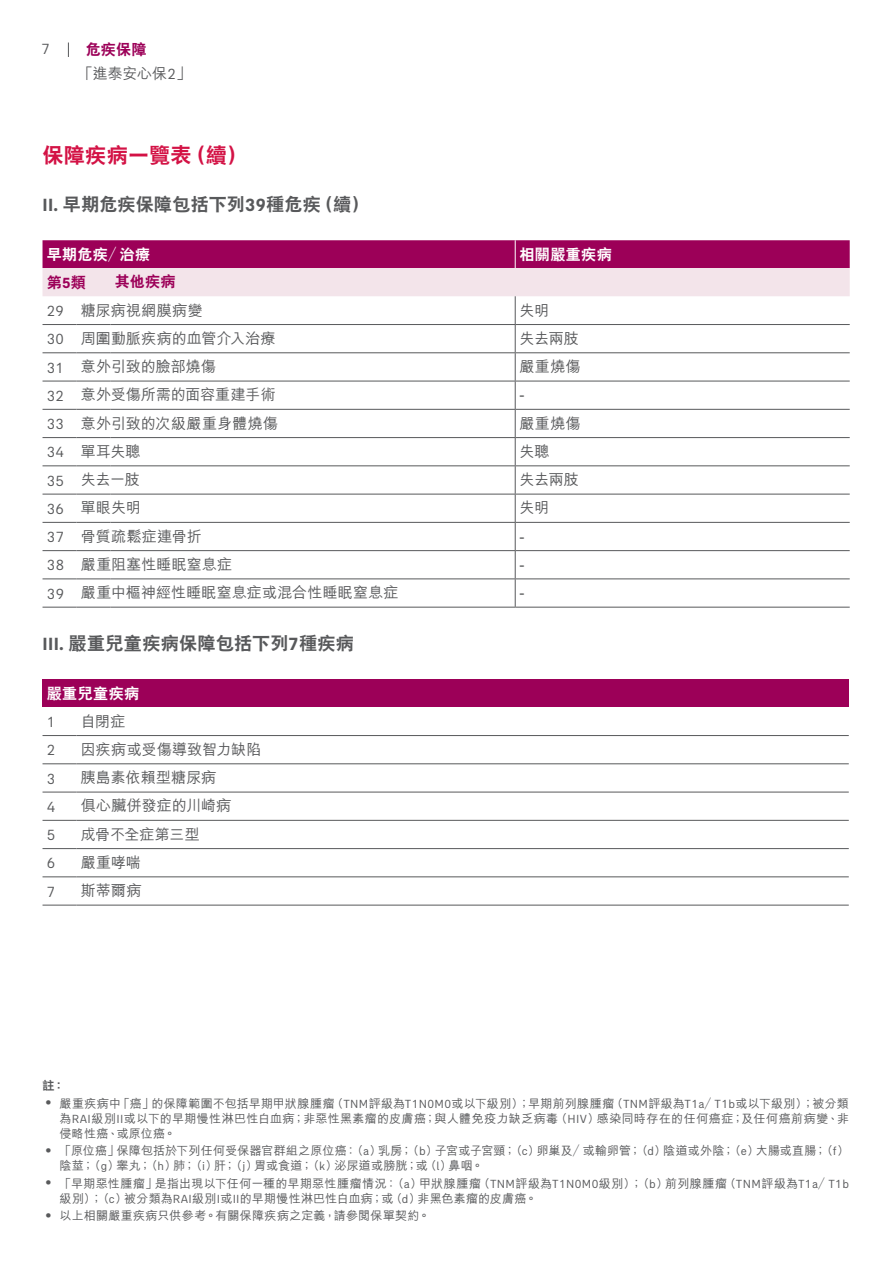
<style>
.page{position:relative;width:893px;height:1263px;background:#fff}
.page>*{position:absolute;margin:0;border:0;box-sizing:border-box;transform-origin:0 0}
.t1{font:800 21px "C Hei 2 HK";letter-spacing:.015em;color:#d31245}
.t2{font:800 18px "C Hei 2 HK";letter-spacing:.02em;color:#58595b}
.t3{font:500 15px "M Hei HK";letter-spacing:.005em;color:#58595b}
.t4{font:800 15px "C Hei 2 HK";letter-spacing:.03em;color:#fff}
.t5{font:800 15px "C Hei 2 HK";letter-spacing:.015em;color:#9c0058}
.t6{font:15px "AIA Everest";color:#58595b}
.t7{font:500 15px "M Hei HK";letter-spacing:-.015em;color:#58595b}
.t8{font:500 12px/15px "M Hei HK";letter-spacing:.02em;color:#58595b}
.t9{font:800 12px "C Hei 2 HK";color:#58595b}
.s1{font-family:"AIA Everest";font-weight:400}
.s2{font-family:"AIA Everest";font-weight:700}
</style>
<div class="page">
<svg style="left:43px;top:240px;width:807px;height:367px"></svg>
<hr style="left:43px;top:607px;width:34px;height:1px;background:#58595b">
<hr style="left:77px;top:607px;width:34px;height:1px;background:#58595b">
<hr style="left:111px;top:607px;width:404px;height:1px;background:#58595b">
<hr style="left:515px;top:607px;width:335px;height:1px;background:#58595b">
<div style="left:43px;top:679px;width:806px;height:28px;background:#9c0058"></div>
<hr style="left:43px;top:735px;width:34px;height:1px;background:#58595b">
<hr style="left:77px;top:735px;width:772px;height:1px;background:#58595b">
<hr style="left:43px;top:763px;width:34px;height:1px;background:#58595b">
<hr style="left:77px;top:763px;width:772px;height:1px;background:#58595b">
<hr style="left:43px;top:792px;width:34px;height:1px;background:#58595b">
<hr style="left:77px;top:792px;width:772px;height:1px;background:#58595b">
<hr style="left:43px;top:820px;width:34px;height:1px;background:#58595b">
<hr style="left:77px;top:820px;width:772px;height:1px;background:#58595b">
<hr style="left:43px;top:848px;width:34px;height:1px;background:#58595b">
<hr style="left:77px;top:848px;width:772px;height:1px;background:#58595b">
<hr style="left:43px;top:876px;width:34px;height:1px;background:#58595b">
<hr style="left:77px;top:876px;width:772px;height:1px;background:#58595b">
<hr style="left:43px;top:905px;width:34px;height:1px;background:#58595b">
<hr style="left:77px;top:905px;width:772px;height:1px;background:#58595b">
<svg style="left:68px;top:43px;width:1px;height:14px"></svg>
<p class="t6" style="left:41px;top:40px;width:10px">7</p>
<p class="t5" style="left:86px;top:42px;width:62px">危疾保障</p>
<p class="t3" style="left:78px;top:63px;width:115px">「進泰安心保<span class="s1">2</span>」</p>
<h1 class="t1" style="left:43px;top:144px;width:206px">保障疾病一覽表（續）</h1>
<h2 class="t2" style="left:43px;top:195px;width:328px"><span class="s2">II.</span> 早期危疾保障包括下列<span class="s2">39</span>種危疾（續）</h2>
<p class="t4" style="left:47px;top:246px;width:105px">早期危疾／治療</p>
<p class="t4" style="left:519px;top:246px;width:94px">相關嚴重疾病</p>
<p class="t5" style="left:47px;top:275px;width:41px">第<span class="s2">5</span>類</p>
<p class="t5" style="left:115px;top:274px;width:62px">其他疾病</p>
<p class="t3" style="left:47px;top:299px;width:157px"><span class="s1">29</span> 糖尿病視網膜病變</p>
<p class="t3" style="left:519px;top:299px;width:31px">失明</p>
<p class="t3" style="left:47px;top:327px;width:230px"><span class="s1">30</span> 周圍動脈疾病的血管介入治療</p>
<p class="t3" style="left:519px;top:327px;width:61px">失去兩肢</p>
<p class="t3" style="left:47px;top:356px;width:171px"><span class="s1">31</span> 意外引致的臉部燒傷</p>
<p class="t3" style="left:519px;top:356px;width:63px">嚴重燒傷</p>
<p class="t3" style="left:47px;top:384px;width:230px"><span class="s1">32</span> 意外受傷所需的面容重建手術</p>
<p class="t3" style="left:519px;top:384px;width:6px">-</p>
<p class="t3" style="left:47px;top:412px;width:233px"><span class="s1">33</span> 意外引致的次級嚴重身體燒傷</p>
<p class="t3" style="left:519px;top:412px;width:63px">嚴重燒傷</p>
<p class="t3" style="left:47px;top:440px;width:95px"><span class="s1">34</span> 單耳失聰</p>
<p class="t3" style="left:520px;top:440px;width:31px">失聰</p>
<p class="t3" style="left:47px;top:469px;width:94px"><span class="s1">35</span> 失去一肢</p>
<p class="t3" style="left:520px;top:469px;width:61px">失去兩肢</p>
<p class="t3" style="left:47px;top:497px;width:95px"><span class="s1">36</span> 單眼失明</p>
<p class="t3" style="left:520px;top:497px;width:31px">失明</p>
<p class="t3" style="left:47px;top:525px;width:156px"><span class="s1">37</span> 骨質疏鬆症連骨折</p>
<p class="t3" style="left:520px;top:525px;width:6px">-</p>
<p class="t3" style="left:47px;top:553px;width:187px"><span class="s1">38</span> 嚴重阻塞性睡眠窒息症</p>
<p class="t3" style="left:520px;top:553px;width:6px">-</p>
<p class="t3" style="left:47px;top:582px;width:353px"><span class="s1">39</span> 嚴重中樞神經性睡眠窒息症或混合性睡眠窒息症</p>
<p class="t3" style="left:520px;top:582px;width:6px">-</p>
<h2 class="t2" style="left:43px;top:634px;width:313px"><span class="s2">III.</span> 嚴重兒童疾病保障包括下列<span class="s2">7</span>種疾病</h2>
<p class="t4" style="left:47px;top:686px;width:94px">嚴重兒童疾病</p>
<p class="t6" style="left:47px;top:713px;width:10px">1</p>
<p class="t3" style="left:81px;top:710px;width:46px">自閉症</p>
<p class="t6" style="left:47px;top:742px;width:10px">2</p>
<p class="t3" style="left:81px;top:738px;width:182px">因疾病或受傷導致智力缺陷</p>
<p class="t6" style="left:47px;top:770px;width:10px">3</p>
<p class="t3" style="left:81px;top:767px;width:137px">胰島素依賴型糖尿病</p>
<p class="t6" style="left:47px;top:798px;width:10px">4</p>
<p class="t3" style="left:81px;top:795px;width:152px">俱心臟併發症的川崎病</p>
<p class="t6" style="left:47px;top:826px;width:10px">5</p>
<p class="t7" style="left:81px;top:823px;width:120px">成骨不全症第三型</p>
<p class="t6" style="left:47px;top:855px;width:10px">6</p>
<p class="t3" style="left:81px;top:851px;width:62px">嚴重哮喘</p>
<p class="t6" style="left:47px;top:883px;width:10px">7</p>
<p class="t3" style="left:81px;top:880px;width:62px">斯蒂爾病</p>
<p class="t9" style="left:43px;top:1080px;width:24px">註：</p>
<p class="t8" style="left:60px;top:1095px;width:791px;text-align:justify;text-indent:-17px">• 嚴重疾病中「癌」的保障範圍不包括早期甲狀腺腫瘤（<span class="s1">TNM</span>評級為<span class="s1">T1N0M0</span>或以下級別）；早期前列腺腫瘤（<span class="s1">TNM</span>評級為<span class="s1">T1a</span>／<span class="s1">T1b</span>或以下級別）；被分類為<span class="s1">RAI</span>級別<span class="s1">II</span>或以下的早期慢性淋巴性白血病；非惡性黑素瘤的皮膚癌；與人體免疫力缺乏病毒（<span class="s1">HIV</span>）感染同時存在的任何癌症；及任何癌前病變、非侵略性癌、或原位癌。</p>
<p class="t8" style="left:60px;top:1142px;width:791px;text-indent:-17px">• 「原位癌」保障包括於下列任何受保器官群組之原位癌：（<span class="s1">a</span>）乳房；（<span class="s1">b</span>）子宮或子宮頸；（<span class="s1">c</span>）卵巢及／或輸卵管；（<span class="s1">d</span>）陰道或外陰；（<span class="s1">e</span>）大腸或直腸；（<span class="s1">f</span>）陰莖；（<span class="s1">g</span>）睾丸；（<span class="s1">h</span>）肺；（<span class="s1">i</span>）肝；（<span class="s1">j</span>）胃或食道；（<span class="s1">k</span>）泌尿道或膀胱；或（<span class="s1">l</span>）鼻咽。</p>
<p class="t8" style="left:60px;top:1175px;width:791px;text-indent:-17px">• 「早期惡性腫瘤」是指出現以下任何一種的早期惡性腫瘤情況：（<span class="s1">a</span>）甲狀腺腫瘤（<span class="s1">TNM</span>評級為<span class="s1">T1N0M0</span>級別）；（<span class="s1">b</span>）前列腺腫瘤（<span class="s1">TNM</span>評級為<span class="s1">T1a</span>／<span class="s1">T1b</span>級別）；（<span class="s1">c</span>）被分類為<span class="s1">RAI</span>級別<span class="s1">I</span>或<span class="s1">II</span>的早期慢性淋巴性白血病；或（<span class="s1">d</span>）非黑色素瘤的皮膚癌。</p>
<p class="t8" style="left:43px;top:1207px;width:389px">• 以上相關嚴重疾病只供參考。有關保障疾病之定義，請參閱保單契約。</p>
</div>
